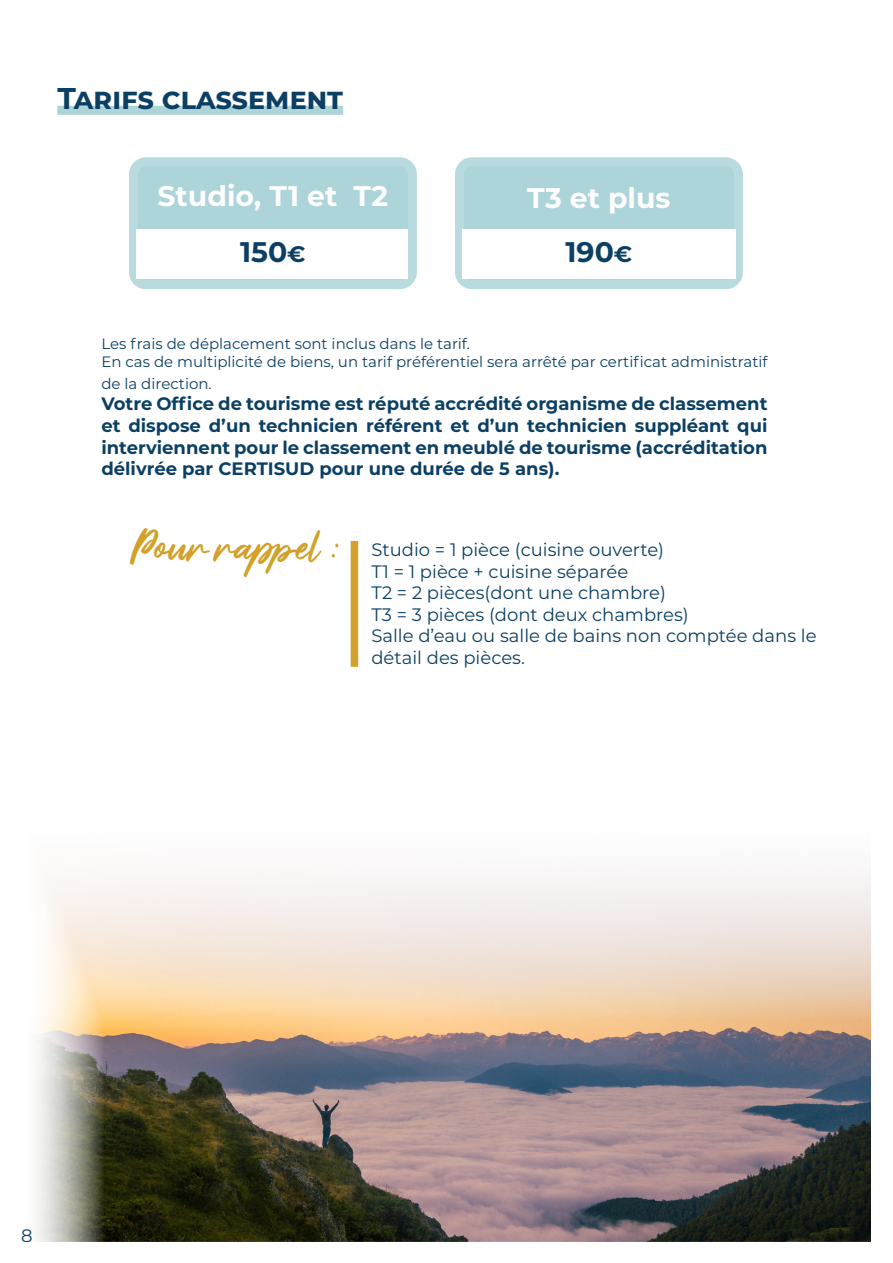
<style>
.page{position:relative;width:893px;height:1263px;background:#fff}
.page>*{position:absolute;margin:0;border:0;box-sizing:border-box;transform-origin:0 0}
.t1{font:45px "Elisabeth";color:#d2a12a}
.Titre{font:700 30px "Montserrat";letter-spacing:-.01em;color:#0b4064}
.t2{font:700 28.35px "Montserrat";color:#fff}
.t3{font:700 28.35px "Montserrat";color:#0b4064}
.t4{font:700 18px/21.6px "Montserrat";color:#0b4064;text-align:justify}
.t5{font:18px/21.6px "Montserrat";color:#0b4064}
.t6{font:15px/21.6px "Montserrat";color:#0b4064}
.s1{font-size:22.5px}
</style>
<div class="page">
<div style="left:57px;top:106px;width:286px;height:9px;background:#add4d9"></div>
<div style="left:129px;top:157px;width:288px;height:132px;background:#add4d9;border-radius:17px"></div>
<div style="left:129px;top:157px;width:288px;height:132px;border:9px solid #fff;border-radius:13px"></div>
<div style="left:455px;top:157px;width:288px;height:132px;background:#add4d9;border-radius:17px"></div>
<div style="left:455px;top:157px;width:288px;height:132px;border:9px solid #fff;border-radius:13px"></div>
<div style="left:136px;top:230px;width:271px;height:49px;background:#fff"></div>
<div style="left:462px;top:230px;width:274px;height:49px;background:#fff"></div>
<img style="left:37px;top:877px;width:834px;height:365px">
<div style="left:351px;top:541px;width:7px;height:126px;background:#d2a12a"></div>
<p class="Titre" style="left:57px;top:76px;width:287px">Tarifs classement</p>
<p class="t2" style="left:158px;top:175px;width:232px">Studio, T1 et T2</p>
<p class="t2" style="left:527px;top:177px;width:145px">T3 et plus</p>
<p class="t3" style="left:240px;top:232px;width:67px">150<span class="s1">€</span></p>
<p class="t3" style="left:565px;top:232px;width:68px">190<span class="s1">€</span></p>
<p class="t6" style="left:101px;top:333px;width:370px">Les frais de déplacement sont inclus dans le tarif.</p>
<p class="t6" style="left:101px;top:351px;width:668px">En cas de multiplicité de biens, un tarif préférentiel sera arrêté par certificat administratif de la direction.</p>
<p class="t4" style="left:101px;top:392px;width:668px">Votre Office de tourisme est réputé accrédité organisme de classement et dispose d’un technicien référent et d’un technicien suppléant qui interviennent pour le classement en meublé de tourisme (accréditation délivrée par CERTISUD pour une durée de 5 ans).</p>
<p class="t1" style="left:132px;top:516px;width:208px">Pour rappel :</p>
<p class="t5" style="left:371px;top:538px;width:447px">Studio = 1 pièce (cuisine ouverte)<br>T1 = 1 pièce + cuisine séparée<br>T2 = 2 pièces(dont une chambre)<br>T3 = 3 pièces (dont deux chambres)<br>Salle d’eau ou salle de bains non comptée dans le détail des pièces.</p>
<p class="t5" style="left:21px;top:1224px;width:13px">8</p>
</div>
